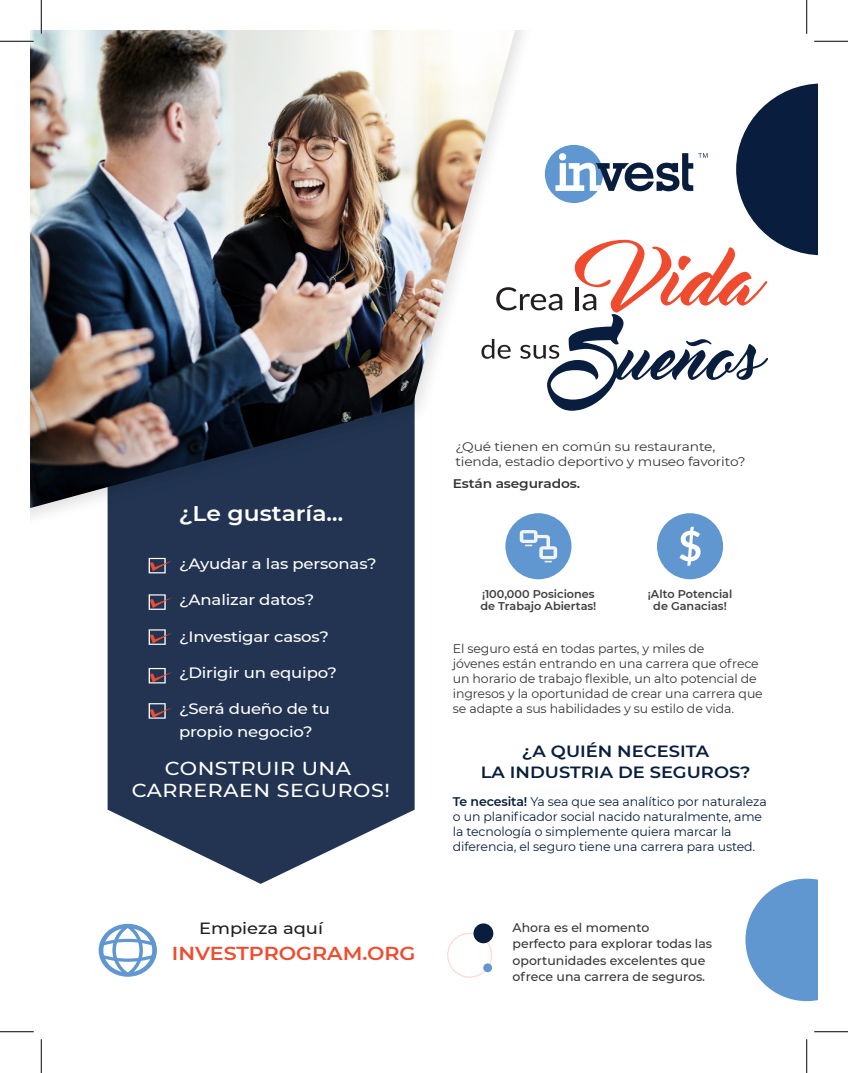
<style>
.page{position:relative;width:848px;height:1073px;background:#fff}
.page>*{position:absolute;margin:0;border:0;box-sizing:border-box;transform-origin:0 0}
.t1{font:600 21.25px "Montserrat";color:#fff;scale:1.1 1}
.t2{font:500 18.75px/22.5px "Montserrat";letter-spacing:.025em;color:#fff;text-align:center;scale:1.1 1}
.t3{font:600 18.75px "Montserrat";color:#ef4b2f;scale:1.1 1}
.t4{font:600 16.25px/21px "Montserrat";color:#091e3e;text-align:center;scale:1.1 1}
.t5{font:500 16.25px "Montserrat";color:#231f20;scale:1.1 1}
.t6{font:500 15px/22.5px "Montserrat";letter-spacing:-.01em;color:#fff;scale:1.1 1}
.t7{font:12.5px/15px "Montserrat";letter-spacing:-.01em;color:#353533}
.t8{font:12.5px/15px "Montserrat";letter-spacing:-.01em;color:#091e3e}
.t9{font:500 12.5px/16.2px "Montserrat";color:#353533}
.t10{font:12.5px/15px "Montserrat";letter-spacing:-.01em;color:#353533;scale:1.1 1}
.t11{font:600 12.5px "Montserrat";letter-spacing:-.01em;color:#353533;scale:1.1 1}
.t12{font:600 11.25px/11.9px "Montserrat";color:#3e3e3f}
.s1{font-size:22.5px}
.s2{font-weight:600}
</style>
<div class="page">
<svg style="left:108px;top:536px;width:306px;height:347px;background:#394963"></svg>
<svg style="left:99px;top:923px;width:58px;height:53px"></svg>
<div style="left:657px;top:513px;width:66px;height:66px;background:#6097d0;border-radius:50%"></div>
<svg style="left:679px;top:527px;width:21px;height:38px"></svg>
<div style="left:505px;top:513px;width:66px;height:66px;background:#6097d0;border-radius:50%"></div>
<svg style="left:519px;top:535px;width:38px;height:27px"></svg>
<svg style="left:149px;top:558px;width:23px;height:15px"></svg>
<svg style="left:149px;top:594px;width:23px;height:16px"></svg>
<svg style="left:149px;top:629px;width:23px;height:16px"></svg>
<svg style="left:149px;top:668px;width:23px;height:15px"></svg>
<svg style="left:149px;top:703px;width:23px;height:15px"></svg>
<img style="left:30px;top:30px;width:516px;height:506px">
<img style="left:30px;top:30px;width:485px;height:478px">
<svg style="left:745px;top:878px;width:73px;height:123px"></svg>
<div style="left:447px;top:932px;width:45px;height:45px;border:1px solid #ef4b2f;border-radius:50%"></div>
<div style="left:473px;top:923px;width:20px;height:20px;background:#091e3e;border-radius:50%"></div>
<div style="left:483px;top:963px;width:9px;height:9px;background:#6097d0;border-radius:50%"></div>
<svg style="left:481px;top:83px;width:337px;height:328px"></svg>
<hr style="left:0;top:40px;width:34px;height:2px;background:#fff">
<hr style="left:40px;top:0;width:2px;height:34px;background:#fff">
<hr style="left:0;top:41px;width:34px;height:1px;background:#000">
<hr style="left:814px;top:41px;width:34px;height:1px;background:#000">
<hr style="left:0;top:1031px;width:34px;height:1px;background:#000">
<hr style="left:814px;top:1031px;width:34px;height:1px;background:#000">
<hr style="left:41px;top:0;width:1px;height:34px;background:#000">
<hr style="left:41px;top:1039px;width:1px;height:33px;background:#000">
<hr style="left:806px;top:0;width:1px;height:34px;background:#000">
<hr style="left:806px;top:1039px;width:1px;height:33px;background:#000">
<h1 class="t1" style="left:179px;top:498px;width:151px">¿Le gustaría<span class="s1">…</span></h1>
<p class="t6" style="left:179px;top:552px;width:181px">¿Ayudar a las personas?</p>
<p class="t6" style="left:179px;top:588px;width:124px">¿Analizar datos?</p>
<p class="t6" style="left:179px;top:624px;width:138px">¿Investigar casos?</p>
<p class="t6" style="left:179px;top:660px;width:145px">¿Dirigir un equipo?</p>
<p class="t6" style="left:179px;top:697px;width:139px">¿Será dueño de tu propio negocio?</p>
<h2 class="t2" style="left:132px;top:756px;width:236px">CONSTRUIR UNA<br>CARRERAEN SEGUROS!</h2>
<h3 class="t5" style="left:199px;top:916px;width:114px">Empieza aquí</h3>
<h2 class="t3" style="left:172px;top:939px;width:223px">INVESTPROGRAM.ORG</h2>
<p class="t10" style="left:455px;top:439px;width:265px">¿Qué tienen en común su restaurante, tienda, estadio deportivo y museo favorito?</p>
<p class="t11" style="left:453px;top:474px;width:117px">Están asegurados.</p>
<p class="t12" style="left:480px;top:588px;width:117px">¡100,000 Posiciones de Trabajo Abiertas!</p>
<p class="t12" style="left:647px;top:588px;width:86px;text-align:center">¡Alto Potencial de Ganacias!</p>
<p class="t7" style="left:453px;top:640px;width:311px">El seguro está en todas partes, y miles de<br>jóvenes están entrando en una carrera que ofrece un horario de trabajo flexible, un alto potencial de ingresos y la oportunidad de crear una carrera que se adapte a sus habilidades y su estilo de vida.</p>
<h3 class="t4" style="left:480px;top:740px;width:247px">¿A QUIÉN NECESITA<br>LA INDUSTRIA DE SEGUROS?</h3>
<p class="t8" style="left:453px;top:793px;width:315px"><span class="s2">Te necesita!</span> Ya sea que sea analítico por naturaleza o un planificador social nacido naturalmente, ame la tecnología o simplemente quiera marcar la diferencia, el seguro tiene una carrera para usted.</p>
<p class="t9" style="left:512px;top:918px;width:201px">Ahora es el momento<br>perfecto para explorar todas las oportunidades excelentes que ofrece una carrera de seguros.</p>
</div>
